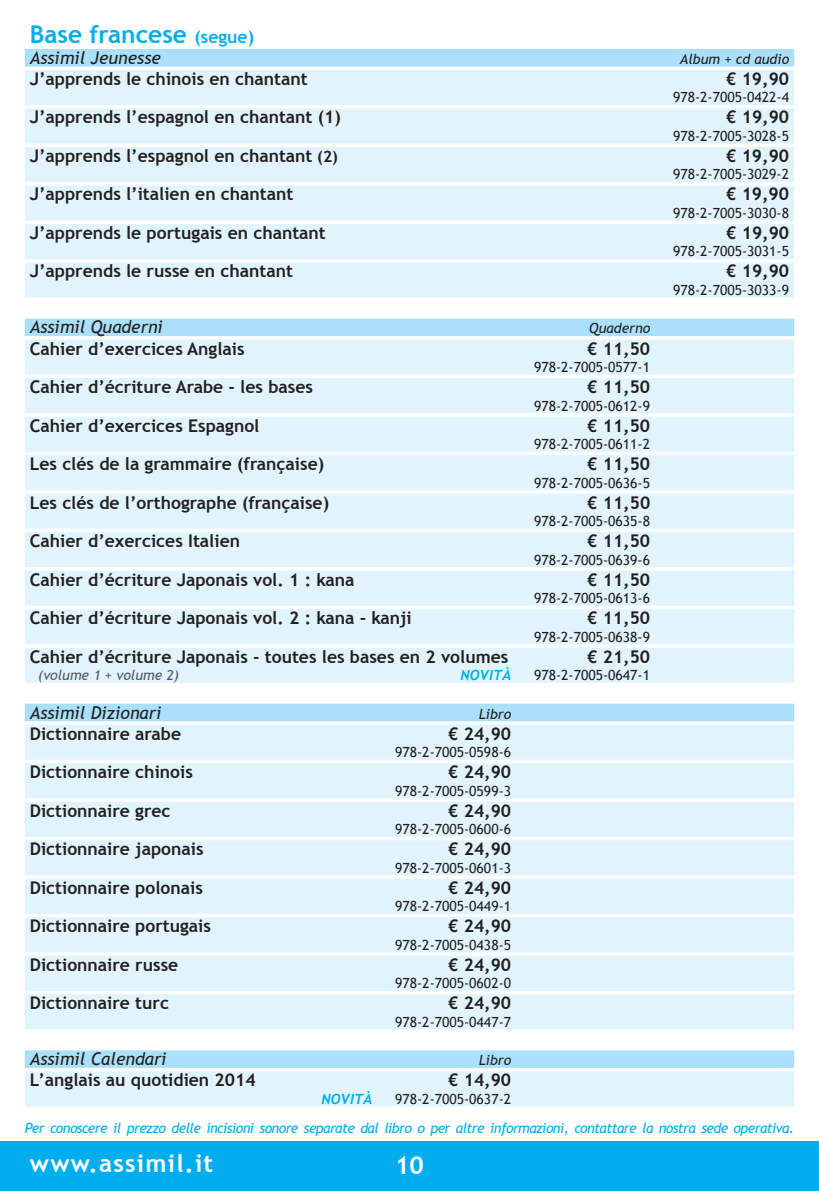
<style>
.page{position:relative;width:819px;height:1191px;background:#fff}
.page>*{position:absolute;margin:0;border:0;box-sizing:border-box;transform-origin:0 0}
.t1{font:700 24.5px "Trebuchet MS";color:#00aeef}
.t2{font:700 24.5px "Trebuchet MS";letter-spacing:.05em;color:#fff}
.t3{font:700 17.5px "Trebuchet MS";color:#231f20}
.t4{font:italic 17.5px "Trebuchet MS";color:#231f20}
.t5{font:14px "Trebuchet MS";color:#231f20}
.t6{font:italic 14px "Trebuchet MS";letter-spacing:-.04em;color:#00aeef}
.t7{font:italic 14px "Trebuchet MS";color:#231f20}
.t8{font:italic 14px "Trebuchet MS";color:#57585a}
.t9{font:italic 700 14px "Trebuchet";color:#00aeef}
.s1{font-size:17.5px}
.s2{font-size:15.75px}
</style>
<div class="page">
<div style="left:0;top:1141px;width:819px;height:50px;background:#00aeef"></div>
<div style="left:25px;top:49px;width:769px;height:17px;background:#aae0f9"></div>
<div style="left:25px;top:70px;width:769px;height:23px;background:#e1f4fc"></div>
<div style="left:25px;top:87px;width:769px;height:18px;background:#e1f4fc"></div>
<div style="left:25px;top:108px;width:769px;height:23px;background:#e1f4fc"></div>
<div style="left:25px;top:126px;width:769px;height:17px;background:#e1f4fc"></div>
<div style="left:25px;top:147px;width:769px;height:23px;background:#e1f4fc"></div>
<div style="left:25px;top:164px;width:769px;height:18px;background:#e1f4fc"></div>
<div style="left:25px;top:185px;width:769px;height:23px;background:#e1f4fc"></div>
<div style="left:25px;top:203px;width:769px;height:17px;background:#e1f4fc"></div>
<div style="left:25px;top:224px;width:769px;height:23px;background:#e1f4fc"></div>
<div style="left:25px;top:241px;width:769px;height:18px;background:#e1f4fc"></div>
<div style="left:25px;top:262px;width:769px;height:23px;background:#e1f4fc"></div>
<div style="left:25px;top:280px;width:769px;height:17px;background:#e1f4fc"></div>
<div style="left:25px;top:318px;width:769px;height:18px;background:#aae0f9"></div>
<div style="left:25px;top:339px;width:769px;height:23px;background:#e1f4fc"></div>
<div style="left:25px;top:357px;width:769px;height:17px;background:#e1f4fc"></div>
<div style="left:25px;top:378px;width:769px;height:23px;background:#e1f4fc"></div>
<div style="left:25px;top:395px;width:769px;height:18px;background:#e1f4fc"></div>
<div style="left:25px;top:416px;width:769px;height:23px;background:#e1f4fc"></div>
<div style="left:25px;top:434px;width:769px;height:17px;background:#e1f4fc"></div>
<div style="left:25px;top:455px;width:769px;height:23px;background:#e1f4fc"></div>
<div style="left:25px;top:472px;width:769px;height:18px;background:#e1f4fc"></div>
<div style="left:25px;top:493px;width:769px;height:23px;background:#e1f4fc"></div>
<div style="left:25px;top:511px;width:769px;height:17px;background:#e1f4fc"></div>
<div style="left:25px;top:532px;width:769px;height:23px;background:#e1f4fc"></div>
<div style="left:25px;top:549px;width:769px;height:18px;background:#e1f4fc"></div>
<div style="left:25px;top:570px;width:769px;height:23px;background:#e1f4fc"></div>
<div style="left:25px;top:588px;width:769px;height:17px;background:#e1f4fc"></div>
<div style="left:25px;top:609px;width:769px;height:23px;background:#e1f4fc"></div>
<div style="left:25px;top:626px;width:769px;height:18px;background:#e1f4fc"></div>
<div style="left:25px;top:647px;width:769px;height:23px;background:#e1f4fc"></div>
<div style="left:25px;top:665px;width:769px;height:17px;background:#e1f4fc"></div>
<div style="left:25px;top:703px;width:769px;height:18px;background:#aae0f9"></div>
<div style="left:25px;top:724px;width:769px;height:23px;background:#e1f4fc"></div>
<div style="left:25px;top:742px;width:769px;height:17px;background:#e1f4fc"></div>
<div style="left:25px;top:763px;width:769px;height:23px;background:#e1f4fc"></div>
<div style="left:25px;top:780px;width:769px;height:18px;background:#e1f4fc"></div>
<div style="left:25px;top:801px;width:769px;height:23px;background:#e1f4fc"></div>
<div style="left:25px;top:819px;width:769px;height:17px;background:#e1f4fc"></div>
<div style="left:25px;top:840px;width:769px;height:23px;background:#e1f4fc"></div>
<div style="left:25px;top:857px;width:769px;height:18px;background:#e1f4fc"></div>
<div style="left:25px;top:878px;width:769px;height:23px;background:#e1f4fc"></div>
<div style="left:25px;top:896px;width:769px;height:17px;background:#e1f4fc"></div>
<div style="left:25px;top:917px;width:769px;height:23px;background:#e1f4fc"></div>
<div style="left:25px;top:934px;width:769px;height:18px;background:#e1f4fc"></div>
<div style="left:25px;top:955px;width:769px;height:23px;background:#e1f4fc"></div>
<div style="left:25px;top:973px;width:769px;height:17px;background:#e1f4fc"></div>
<div style="left:25px;top:994px;width:769px;height:23px;background:#e1f4fc"></div>
<div style="left:25px;top:1011px;width:769px;height:18px;background:#e1f4fc"></div>
<div style="left:25px;top:1050px;width:769px;height:17px;background:#aae0f9"></div>
<div style="left:25px;top:1071px;width:769px;height:23px;background:#e1f4fc"></div>
<div style="left:25px;top:1088px;width:769px;height:18px;background:#e1f4fc"></div>
<h1 class="t1" style="left:30px;top:20px;width:226px">Base francese <span class="s1">(segue)</span></h1>
<p class="t4" style="left:30px;top:47px;width:133px">Assimil Jeunesse</p>
<p class="t7" style="left:680px;top:51px;width:111px">Album + cd audio</p>
<p class="t3" style="left:30px;top:68px;width:279px">J’apprends le chinois en chantant</p>
<p class="t3" style="left:726px;top:68px;width:64px">€ 19,90</p>
<p class="t5" style="left:673px;top:89px;width:117px">978-2-7005-0422-4</p>
<p class="t3" style="left:30px;top:107px;width:313px">J’apprends l’espagnol en chantant (1)</p>
<p class="t3" style="left:726px;top:107px;width:64px">€ 19,90</p>
<p class="t5" style="left:673px;top:128px;width:117px">978-2-7005-3028-5</p>
<p class="t3" style="left:30px;top:145px;width:310px">J’apprends l’espagnol en chantant <span class="s2">(2)</span></p>
<p class="t3" style="left:726px;top:145px;width:64px">€ 19,90</p>
<p class="t5" style="left:673px;top:166px;width:117px">978-2-7005-3029-2</p>
<p class="t3" style="left:30px;top:184px;width:265px">J’apprends l’italien en chantant</p>
<p class="t3" style="left:726px;top:184px;width:64px">€ 19,90</p>
<p class="t5" style="left:673px;top:205px;width:117px">978-2-7005-3030-8</p>
<p class="t3" style="left:30px;top:222px;width:297px">J’apprends le portugais en chantant</p>
<p class="t3" style="left:726px;top:222px;width:64px">€ 19,90</p>
<p class="t5" style="left:673px;top:243px;width:117px">978-2-7005-3031-5</p>
<p class="t3" style="left:30px;top:261px;width:265px">J’apprends le russe en chantant</p>
<p class="t3" style="left:726px;top:261px;width:64px">€ 19,90</p>
<p class="t5" style="left:673px;top:282px;width:117px">978-2-7005-3033-9</p>
<p class="t4" style="left:30px;top:317px;width:135px">Assimil Quaderni</p>
<p class="t7" style="left:589px;top:320px;width:62px">Quaderno</p>
<p class="t3" style="left:30px;top:338px;width:216px">Cahier d’exercices Anglais</p>
<p class="t3" style="left:587px;top:338px;width:64px">€ 11,50</p>
<p class="t5" style="left:534px;top:359px;width:117px">978-2-7005-0577-1</p>
<p class="t3" style="left:30px;top:376px;width:285px">Cahier d’écriture Arabe - les bases</p>
<p class="t3" style="left:587px;top:376px;width:64px">€ 11,50</p>
<p class="t5" style="left:534px;top:397px;width:117px">978-2-7005-0612-9</p>
<p class="t3" style="left:30px;top:415px;width:231px">Cahier d’exercices Espagnol</p>
<p class="t3" style="left:587px;top:415px;width:64px">€ 11,50</p>
<p class="t5" style="left:534px;top:436px;width:117px">978-2-7005-0611-2</p>
<p class="t3" style="left:30px;top:453px;width:296px">Les clés de la grammaire (française)</p>
<p class="t3" style="left:587px;top:453px;width:64px">€ 11,50</p>
<p class="t5" style="left:534px;top:474px;width:117px">978-2-7005-0636-5</p>
<p class="t3" style="left:30px;top:492px;width:301px">Les clés de l’orthographe (française)</p>
<p class="t3" style="left:587px;top:492px;width:64px">€ 11,50</p>
<p class="t5" style="left:534px;top:513px;width:117px">978-2-7005-0635-8</p>
<p class="t3" style="left:30px;top:530px;width:212px">Cahier d’exercices Italien</p>
<p class="t3" style="left:587px;top:530px;width:64px">€ 11,50</p>
<p class="t5" style="left:534px;top:551px;width:117px">978-2-7005-0639-6</p>
<p class="t3" style="left:30px;top:569px;width:326px">Cahier d’écriture Japonais vol. 1 : kana</p>
<p class="t3" style="left:587px;top:569px;width:64px">€ 11,50</p>
<p class="t5" style="left:534px;top:590px;width:117px">978-2-7005-0613-6</p>
<p class="t3" style="left:30px;top:607px;width:383px">Cahier d’écriture Japonais vol. 2 : kana - kanji</p>
<p class="t3" style="left:587px;top:607px;width:64px">€ 11,50</p>
<p class="t5" style="left:534px;top:628px;width:117px">978-2-7005-0638-9</p>
<p class="t3" style="left:30px;top:646px;width:480px">Cahier d’écriture Japonais - toutes les bases en 2 volumes</p>
<p class="t3" style="left:587px;top:646px;width:64px">€ 21,50</p>
<p class="t8" style="left:38px;top:667px;width:142px">(volume 1 + volume 2)</p>
<p class="t9" style="left:460px;top:667px;width:52px">NOVITÀ</p>
<p class="t5" style="left:534px;top:667px;width:117px">978-2-7005-0647-1</p>
<p class="t4" style="left:30px;top:702px;width:133px">Assimil Dizionari</p>
<p class="t7" style="left:478px;top:705px;width:34px">Libro</p>
<p class="t3" style="left:30px;top:723px;width:153px">Dictionnaire arabe</p>
<p class="t3" style="left:448px;top:723px;width:64px">€ 24,90</p>
<p class="t5" style="left:395px;top:744px;width:117px">978-2-7005-0598-6</p>
<p class="t3" style="left:30px;top:761px;width:165px">Dictionnaire chinois</p>
<p class="t3" style="left:448px;top:761px;width:64px">€ 24,90</p>
<p class="t5" style="left:395px;top:782px;width:117px">978-2-7005-0599-3</p>
<p class="t3" style="left:30px;top:800px;width:142px">Dictionnaire grec</p>
<p class="t3" style="left:448px;top:800px;width:64px">€ 24,90</p>
<p class="t5" style="left:395px;top:821px;width:117px">978-2-7005-0600-6</p>
<p class="t3" style="left:30px;top:838px;width:175px">Dictionnaire japonais</p>
<p class="t3" style="left:448px;top:838px;width:64px">€ 24,90</p>
<p class="t5" style="left:395px;top:859px;width:117px">978-2-7005-0601-3</p>
<p class="t3" style="left:30px;top:877px;width:175px">Dictionnaire polonais</p>
<p class="t3" style="left:448px;top:877px;width:64px">€ 24,90</p>
<p class="t5" style="left:395px;top:898px;width:117px">978-2-7005-0449-1</p>
<p class="t3" style="left:30px;top:915px;width:183px">Dictionnaire portugais</p>
<p class="t3" style="left:448px;top:915px;width:64px">€ 24,90</p>
<p class="t5" style="left:395px;top:936px;width:117px">978-2-7005-0438-5</p>
<p class="t3" style="left:30px;top:954px;width:150px">Dictionnaire russe</p>
<p class="t3" style="left:448px;top:954px;width:64px">€ 24,90</p>
<p class="t5" style="left:395px;top:975px;width:117px">978-2-7005-0602-0</p>
<p class="t3" style="left:30px;top:992px;width:141px">Dictionnaire turc</p>
<p class="t3" style="left:448px;top:992px;width:64px">€ 24,90</p>
<p class="t5" style="left:395px;top:1013px;width:117px">978-2-7005-0447-7</p>
<p class="t4" style="left:30px;top:1048px;width:138px">Assimil Calendari</p>
<p class="t7" style="left:478px;top:1052px;width:34px">Libro</p>
<p class="t3" style="left:30px;top:1069px;width:227px">L’anglais au quotidien 2014</p>
<p class="t3" style="left:448px;top:1069px;width:64px">€ 14,90</p>
<p class="t9" style="left:321px;top:1090px;width:52px">NOVITÀ</p>
<p class="t5" style="left:395px;top:1090px;width:117px">978-2-7005-0637-2</p>
<p class="t6" style="left:25px;top:1120px;width:770px">Per conoscere il prezzo delle incisioni sonore separate dal libro o per altre informazioni, contattare la nostra sede operativa.</p>
<h1 class="t2" style="left:30px;top:1148px;width:185px">www.assimil.it</h1>
<h1 class="t2" style="left:395px;top:1151px;width:30px">10</h1>
</div>
